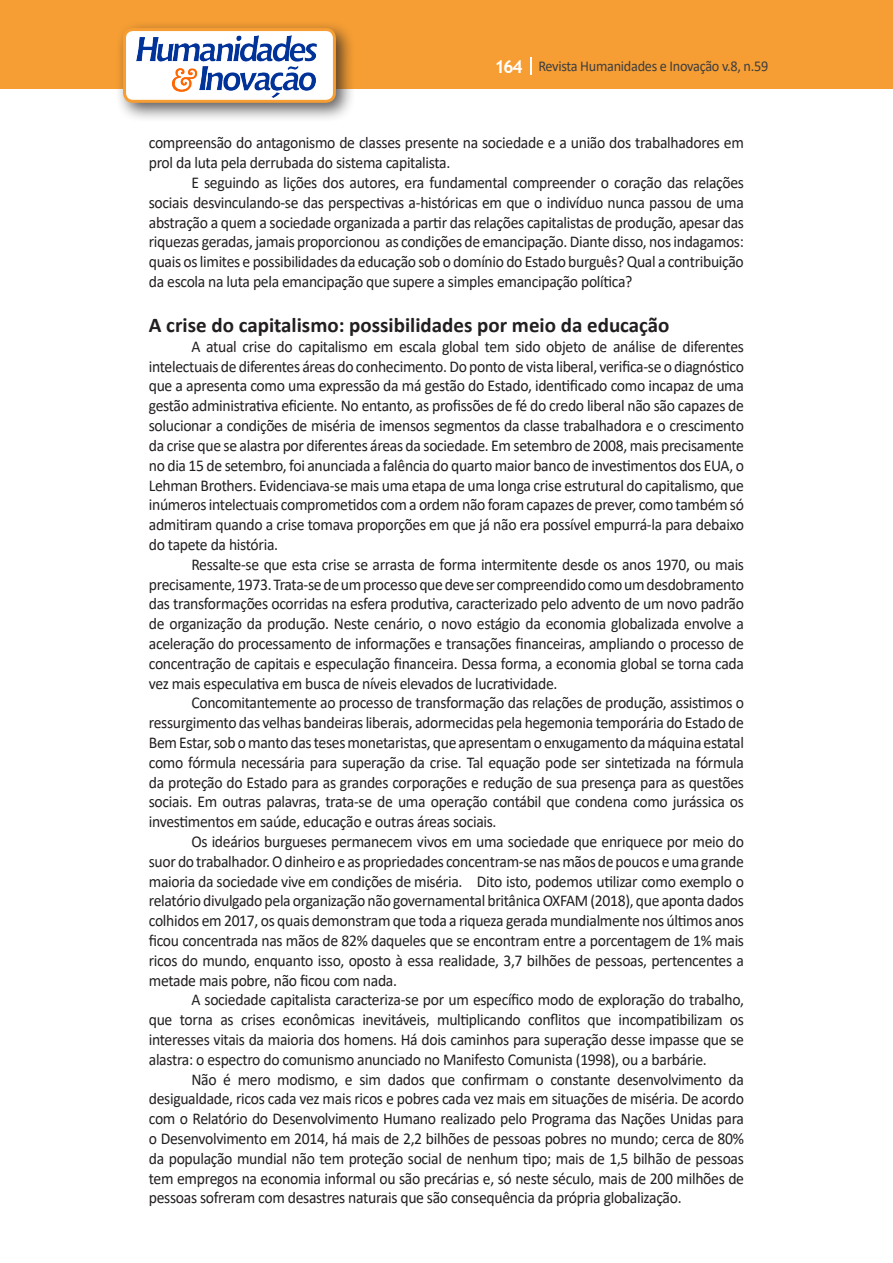
<style>
.page{position:relative;width:893px;height:1263px;background:#fff}
.page>*{position:absolute;margin:0;border:0;box-sizing:border-box;transform-origin:0 0}
.Titulo_2{font:700 21px "Calibri";color:#231f20}
.texto{font:16.5px/19.8px "Calibri";letter-spacing:-.02em;color:#231f20;text-align:justify;scale:.95 1}
.t1{font:15px "Calibri";letter-spacing:-.02em;color:#3e3e3f;scale:.95 1}
.s1{font-family:"Trebuchet MS";font-weight:700;font-size:18px;color:#fff}
</style>
<div class="page">
<div style="left:0;top:0;width:893px;height:88px;background:#f69e34"></div>
<svg style="left:530px;top:57px;width:2px;height:18px"></svg>
<div style="left:115px;top:20px;width:241px;height:103px;background:#231f20;opacity:.75"></div>
<div style="left:125px;top:30px;width:209px;height:71px;background:#fff;border-radius:9px"></div>
<div style="left:123px;top:28px;width:213px;height:75px;border:3px solid #f69e34;border-radius:9px"></div>
<img style="left:136px;top:36px;width:181px;height:61px">
<p class="t1" style="left:495px;top:56px;width:290px"><span class="s1">164</span> Revista Humanidades e Inovação v.8, n.59</p>
<p class="texto" style="left:149px;top:133px;width:628px">compreensão do antagonismo de classes presente na sociedade e a união dos trabalhadores em prol da luta pela derrubada do sistema capitalista.</p>
<p class="texto" style="left:149px;top:172px;width:628px;text-indent:43px">E seguindo as lições dos autores, era fundamental compreender o coração das relações sociais desvinculando-se das perspectivas a-históricas em que o indivíduo nunca passou de uma abstração a quem a sociedade organizada a partir das relações capitalistas de produção, apesar das riquezas geradas, jamais proporcionou as condições de emancipação. Diante disso, nos indagamos: quais os limites e possibilidades da educação sob o domínio do Estado burguês? Qual a contribuição da escola na luta pela emancipação que supere a simples emancipação política?</p>
<p class="Titulo_2" style="left:149px;top:310px;width:522px">A crise do capitalismo: possibilidades por meio da educação</p>
<p class="texto" style="left:149px;top:336px;width:628px;text-indent:43px">A atual crise do capitalismo em escala global tem sido objeto de análise de diferentes intelectuais de diferentes áreas do conhecimento. Do ponto de vista liberal, verifica-se o diagnóstico que a apresenta como uma expressão da má gestão do Estado, identificado como incapaz de uma gestão administrativa eficiente. No entanto, as profissões de fé do credo liberal não são capazes de solucionar a condições de miséria de imensos segmentos da classe trabalhadora e o crescimento da crise que se alastra por diferentes áreas da sociedade. Em setembro de 2008, mais precisamente no dia 15 de setembro, foi anunciada a falência do quarto maior banco de investimentos dos EUA, o Lehman Brothers. Evidenciava-se mais uma etapa de uma longa crise estrutural do capitalismo, que inúmeros intelectuais comprometidos com a ordem não foram capazes de prever, como também só admitiram quando a crise tomava proporções em que já não era possível empurrá-la para debaixo do tapete da história.</p>
<p class="texto" style="left:149px;top:554px;width:628px;text-indent:43px">Ressalte-se que esta crise se arrasta de forma intermitente desde os anos 1970, ou mais precisamente, 1973. Trata-se de um processo que deve ser compreendido como um desdobramento das transformações ocorridas na esfera produtiva, caracterizado pelo advento de um novo padrão de organização da produção. Neste cenário, o novo estágio da economia globalizada envolve a aceleração do processamento de informações e transações financeiras, ampliando o processo de concentração de capitais e especulação financeira. Dessa forma, a economia global se torna cada vez mais especulativa em busca de níveis elevados de lucratividade.</p>
<p class="texto" style="left:149px;top:692px;width:628px;text-indent:43px">Concomitantemente ao processo de transformação das relações de produção, assistimos o ressurgimento das velhas bandeiras liberais, adormecidas pela hegemonia temporária do Estado de Bem Estar, sob o manto das teses monetaristas, que apresentam o enxugamento da máquina estatal como fórmula necessária para superação da crise. Tal equação pode ser sintetizada na fórmula da proteção do Estado para as grandes corporações e redução de sua presença para as questões sociais. Em outras palavras, trata-se de uma operação contábil que condena como jurássica os investimentos em saúde, educação e outras áreas sociais.</p>
<p class="texto" style="left:149px;top:831px;width:628px;text-indent:43px">Os ideários burgueses permanecem vivos em uma sociedade que enriquece por meio do suor do trabalhador. O dinheiro e as propriedades concentram-se nas mãos de poucos e uma grande maioria da sociedade vive em condições de miséria. Dito isto, podemos utilizar como exemplo o relatório divulgado pela organização não governamental britânica OXFAM (2018), que aponta dados colhidos em 2017, os quais demonstram que toda a riqueza gerada mundialmente nos últimos anos ficou concentrada nas mãos de 82% daqueles que se encontram entre a porcentagem de 1% mais ricos do mundo, enquanto isso, oposto à essa realidade, 3,7 bilhões de pessoas, pertencentes a metade mais pobre, não ficou com nada.</p>
<p class="texto" style="left:149px;top:989px;width:628px;text-indent:43px">A sociedade capitalista caracteriza-se por um específico modo de exploração do trabalho, que torna as crises econômicas inevitáveis, multiplicando conflitos que incompatibilizam os interesses vitais da maioria dos homens. Há dois caminhos para superação desse impasse que se alastra: o espectro do comunismo anunciado no Manifesto Comunista (1998), ou a barbárie.</p>
<p class="texto" style="left:149px;top:1069px;width:628px;text-indent:43px">Não é mero modismo, e sim dados que confirmam o constante desenvolvimento da desigualdade, ricos cada vez mais ricos e pobres cada vez mais em situações de miséria. De acordo com o Relatório do Desenvolvimento Humano realizado pelo Programa das Nações Unidas para o Desenvolvimento em 2014, há mais de 2,2 bilhões de pessoas pobres no mundo; cerca de 80% da população mundial não tem proteção social de nenhum tipo; mais de 1,5 bilhão de pessoas tem empregos na economia informal ou são precárias e, só neste século, mais de 200 milhões de pessoas sofreram com desastres naturais que são consequência da própria globalização.</p>
</div>
